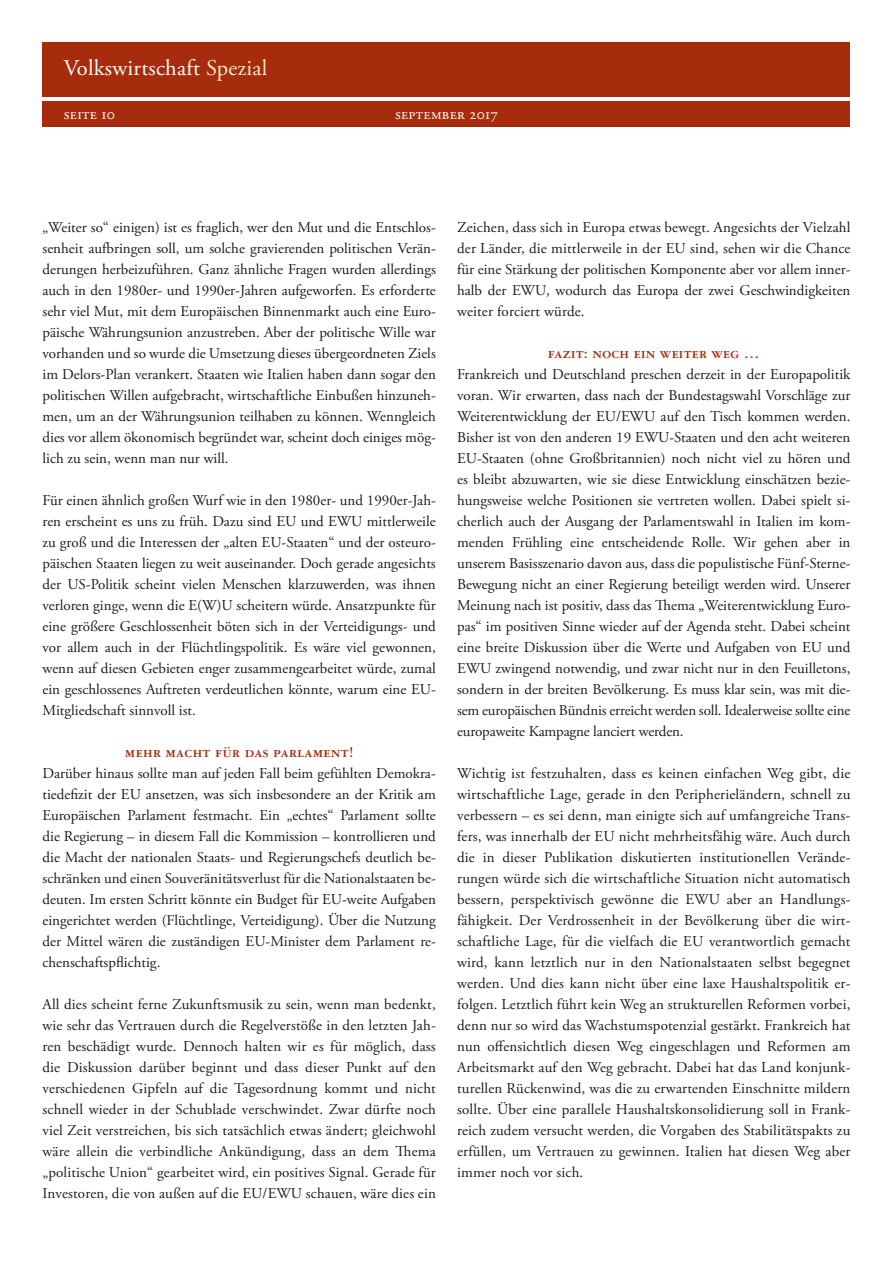
<style>
.page{position:relative;width:893px;height:1263px;background:#fff}
.page>*{position:absolute;margin:0;border:0;box-sizing:border-box;transform-origin:0 0}
.t1{font:22.5px "Adobe Garamond Pro";letter-spacing:.01em;color:#fff}
.t2{font:15.75px "Garamond Three Bold SC";letter-spacing:.02em;color:#a62c0d}
.t3{font:15.75px "Adobe Garamond Regular SC";letter-spacing:.02em;color:#fff}
.t4{font:15px/21px "Adobe Garamond Pro";color:#1d1d1b;text-align:justify}
.s1{color:#f3edc5}
</style>
<div class="page">
<div style="left:43px;top:101px;width:807px;height:26px;background:#a62c0d"></div>
<div style="left:43px;top:43px;width:807px;height:54px;background:#a62c0d"></div>
<h1 class="t1" style="left:64px;top:54px;width:205px">Volkswirtschaft <span class="s1">Spezial</span></h1>
<p class="t3" style="left:64px;top:106px;width:53px">seite 10</p>
<p class="t3" style="left:395px;top:106px;width:104px">september 2017</p>
<p class="t4" style="left:43px;top:217px;width:395px">„Weiter so“ einigen) ist es fraglich, wer den Mut und die Entschlos&shy;senheit aufbringen soll, um solche gravierenden politischen Verän&shy;derungen herbeizuführen. Ganz ähnliche Fragen wurden allerdings auch in den 1980er- und 1990er-Jahren aufgeworfen. Es erforderte sehr viel Mut, mit dem Europäischen Binnenmarkt auch eine Euro&shy;päische Währungsunion anzustreben. Aber der politische Wille war vorhanden und so wurde die Umsetzung dieses übergeordneten Ziels im Delors-Plan verankert. Staaten wie Italien haben dann sogar den politischen Willen aufgebracht, wirtschaftliche Einbußen hinzuneh&shy;men, um an der Währungsunion teilhaben zu können. Wenngleich dies vor allem ökonomisch begründet war, scheint doch einiges mög&shy;lich zu sein, wenn man nur will.</p>
<p class="t4" style="left:43px;top:490px;width:395px">Für einen ähnlich großen Wurf wie in den 1980er- und 1990er-Jah&shy;ren erscheint es uns zu früh. Dazu sind EU und EWU mittlerweile zu groß und die Interessen der „alten EU-Staaten“ und der osteuro&shy;päischen Staaten liegen zu weit auseinander. Doch gerade angesichts der US-Politik scheint vielen Menschen klarzuwerden, was ihnen verloren ginge, wenn die E(W)U scheitern würde. Ansatzpunkte für eine größere Geschlossenheit böten sich in der Verteidigungs- und vor allem auch in der Flüchtlingspolitik. Es wäre viel gewonnen, wenn auf diesen Gebieten enger zusammengearbeitet würde, zumal ein geschlossenes Auftreten verdeutlichen könnte, warum eine EU-Mitgliedschaft sinnvoll ist.</p>
<p class="t2" style="left:125px;top:743px;width:230px">mehr macht für das parlament!</p>
<p class="t4" style="left:43px;top:763px;width:395px">Darüber hinaus sollte man auf jeden Fall beim gefühlten Demokra&shy;tiedefizit der EU ansetzen, was sich insbesondere an der Kritik am Europäischen Parlament festmacht. Ein „echtes“ Parlament sollte die Regierung – in diesem Fall die Kommission – kontrollieren und die Macht der nationalen Staats- und Regierungschefs deutlich be&shy;schränken und einen Souveränitätsverlust für die Nationalstaaten be&shy;deuten. Im ersten Schritt könnte ein Budget für EU-weite Aufgaben eingerichtet werden (Flüchtlinge, Verteidigung). Über die Nutzung der Mittel wären die zuständigen EU-Minister dem Parlament re&shy;chenschaftspflichtig.</p>
<p class="t4" style="left:43px;top:994px;width:395px">All dies scheint ferne Zukunftsmusik zu sein, wenn man bedenkt, wie sehr das Vertrauen durch die Regelverstöße in den letzten Jah&shy;ren beschädigt wurde. Dennoch halten wir es für möglich, dass die Diskussion darüber beginnt und dass dieser Punkt auf den verschiedenen Gipfeln auf die Tagesordnung kommt und nicht schnell wieder in der Schublade verschwindet. Zwar dürfte noch viel Zeit verstreichen, bis sich tatsächlich etwas ändert; gleichwohl wäre allein die verbindliche Ankündigung, dass an dem Thema „politische Union“ gearbeitet wird, ein positives Signal. Gerade für Investoren, die von außen auf die EU/EWU schauen, wäre dies ein</p>
<p class="t4" style="left:457px;top:217px;width:395px">Zeichen, dass sich in Europa etwas bewegt. Angesichts der Vielzahl der Länder, die mittlerweile in der EU sind, sehen wir die Chance für eine Stärkung der politischen Komponente aber vor allem inner&shy;halb der EWU, wodurch das Europa der zwei Geschwindigkeiten weiter forciert würde.</p>
<p class="t2" style="left:548px;top:344px;width:213px">fazit: noch ein weiter weg …</p>
<p class="t4" style="left:457px;top:364px;width:395px">Frankreich und Deutschland preschen derzeit in der Europapolitik voran. Wir erwarten, dass nach der Bundestagswahl Vorschläge zur Weiterentwicklung der EU/EWU auf den Tisch kommen werden.<br>Bisher ist von den anderen 19 EWU-Staaten und den acht weiteren EU-Staaten (ohne Großbritannien) noch nicht viel zu hören und es bleibt abzuwarten, wie sie diese Entwicklung einschätzen bezie&shy;hungsweise welche Positionen sie vertreten wollen. Dabei spielt si&shy;cherlich auch der Ausgang der Parlamentswahl in Italien im kom&shy;menden Frühling eine entscheidende Rolle. Wir gehen aber in unserem Basisszenario davon aus, dass die populistische Fünf-Sterne-Bewegung nicht an einer Regierung beteiligt werden wird. Unserer Meinung nach ist positiv, dass das Thema „Weiterentwicklung Euro&shy;pas“ im positiven Sinne wieder auf der Agenda steht. Dabei scheint eine breite Diskussion über die Werte und Aufgaben von EU und EWU zwingend notwendig, und zwar nicht nur in den Feuilletons, sondern in der breiten Bevölkerung. Es muss klar sein, was mit die&shy;sem europäischen Bündnis erreicht werden soll. Idealerweise sollte eine europaweite Kampagne lanciert werden.</p>
<p class="t4" style="left:457px;top:763px;width:395px">Wichtig ist festzuhalten, dass es keinen einfachen Weg gibt, die wirtschaftliche Lage, gerade in den Peripherieländern, schnell zu verbessern – es sei denn, man einigte sich auf umfangreiche Trans&shy;fers, was innerhalb der EU nicht mehrheitsfähig wäre. Auch durch die in dieser Publikation diskutierten institutionellen Verände&shy;rungen würde sich die wirtschaftliche Situation nicht automatisch bessern, perspektivisch gewönne die EWU aber an Handlungs&shy;fähigkeit. Der Verdrossenheit in der Bevölkerung über die wirt&shy;schaftliche Lage, für die vielfach die EU verantwortlich gemacht wird, kann letztlich nur in den Nationalstaaten selbst begegnet werden. Und dies kann nicht über eine laxe Haushaltspolitik er&shy;folgen. Letztlich führt kein Weg an strukturellen Reformen vorbei, denn nur so wird das Wachstumspotenzial gestärkt. Frankreich hat nun offensichtlich diesen Weg eingeschlagen und Reformen am Arbeitsmarkt auf den Weg gebracht. Dabei hat das Land konjunk&shy;turellen Rückenwind, was die zu erwartenden Einschnitte mildern sollte. Über eine parallele Haushaltskonsolidierung soll in Frank&shy;reich zudem versucht werden, die Vorgaben des Stabilitätspakts zu erfüllen, um Vertrauen zu gewinnen. Italien hat diesen Weg aber immer noch vor sich.</p>
</div>
